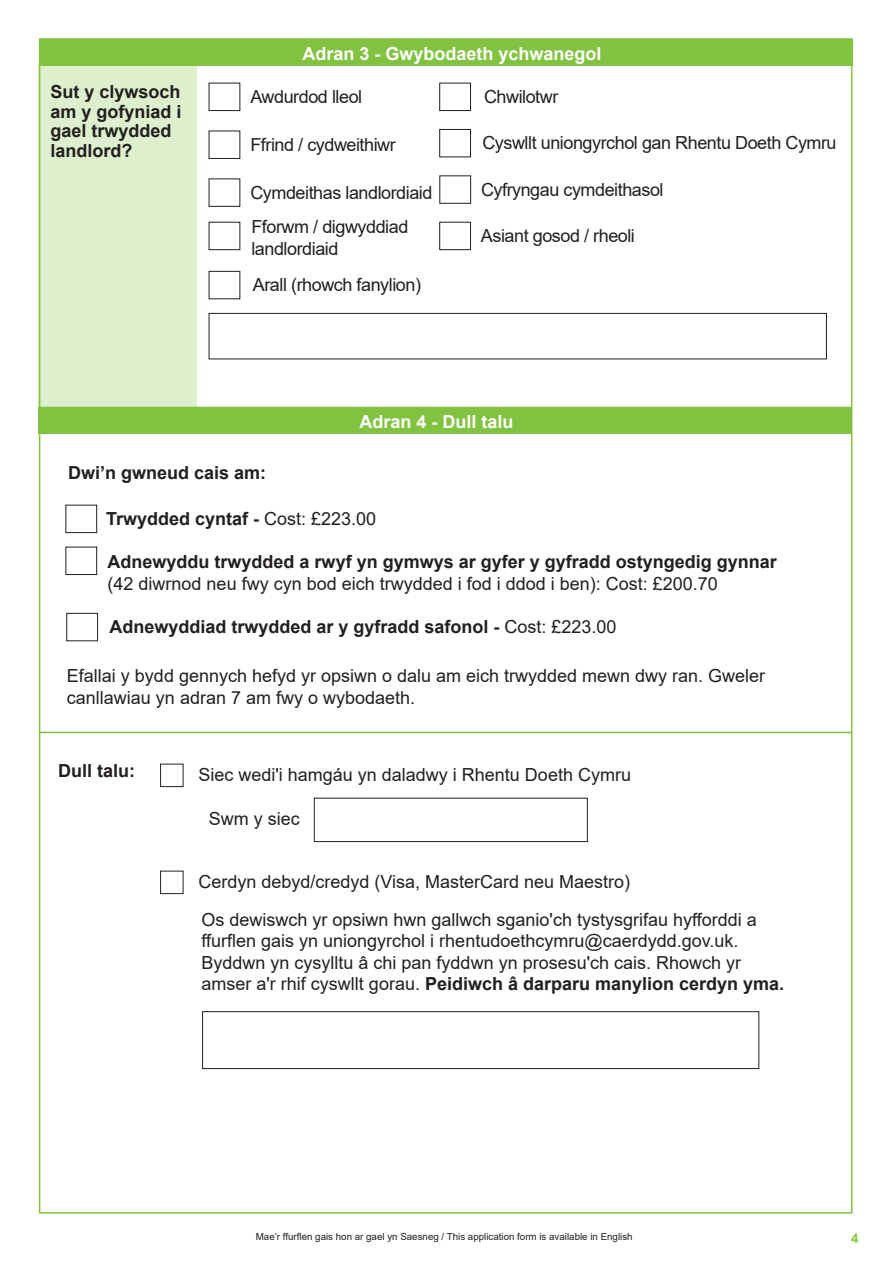
<style>
.page{position:relative;width:893px;height:1263px;background:#fff}
.page>*{position:absolute;margin:0;border:0;box-sizing:border-box;transform-origin:0 0}
.t1{font:18px/21.6px "Arial";color:#231f20}
.t2{font:700 18px/19.5px "Arial";color:#231f20}
.t3{font:18px/21.6px "Arial";letter-spacing:-.025em;color:#231f20}
.t4{font:700 18px "Arial";color:#fff}
.t5{font:700 13.5px "Arial";color:#8bc63e}
.t6{font:9.75px "Arial";color:#231f20}
.s1{font-weight:400}
.s2{font-weight:700}
</style>
<div class="page">
<div style="left:39px;top:407px;width:812px;height:27px;background:#81c340"></div>
<div style="left:40px;top:39px;width:812px;height:27px;background:#81c340"></div>
<div style="left:39px;top:66px;width:158px;height:341px;background:#ddefcc"></div>
<div style="left:160px;top:764px;width:23px;height:23px;background:#fff;border:1px solid #231f20"></div>
<div style="left:160px;top:871px;width:23px;height:23px;background:#fff;border:1px solid #231f20"></div>
<div style="left:202px;top:1011px;width:557px;height:58px;background:#fff;border:1px solid #231f20"></div>
<div style="left:314px;top:798px;width:274px;height:44px;background:#fff;border:1px solid #231f20"></div>
<hr style="left:40px;top:732px;width:811px;height:1px;background:#81c340">
<div style="left:439px;top:83px;width:32px;height:28px;background:#fff;border:1px solid #231f20"></div>
<div style="left:209px;top:179px;width:31px;height:28px;background:#fff;border:1px solid #231f20"></div>
<div style="left:439px;top:129px;width:32px;height:28px;background:#fff;border:1px solid #231f20"></div>
<div style="left:209px;top:313px;width:618px;height:46px;background:#fff;border:1px solid #231f20"></div>
<div style="left:439px;top:222px;width:32px;height:28px;background:#fff;border:1px solid #231f20"></div>
<div style="left:66px;top:505px;width:31px;height:28px;background:#fff;border:1px solid #231f20"></div>
<div style="left:66px;top:547px;width:31px;height:28px;background:#fff;border:1px solid #231f20"></div>
<div style="left:67px;top:613px;width:31px;height:28px;background:#fff;border:1px solid #231f20"></div>
<p class="t2" style="left:51px;top:82px;width:133px">Sut y clywsoch am y gofyniad i gael trwydded landlord?</p>
<p class="t4" style="left:303px;top:41px;width:301px">Adran 3 - Gwybodaeth ychwanegol</p>
<p class="t3" style="left:250px;top:86px;width:113px">Awdurdod lleol</p>
<p class="t3" style="left:250px;top:133px;width:147px">Ffrind / cydweithiwr</p>
<p class="t3" style="left:250px;top:181px;width:184px">Cymdeithas landlordiaid</p>
<p class="t3" style="left:484px;top:86px;width:76px">Chwilotwr</p>
<p class="t3" style="left:482px;top:132px;width:356px">Cyswllt uniongyrchol gan Rhentu Doeth Cymru</p>
<p class="t3" style="left:481px;top:178px;width:184px">Cyfryngau cymdeithasol</p>
<p class="t3" style="left:251px;top:216px;width:158px">Fforwm / digwyddiad landlordiaid</p>
<p class="t3" style="left:481px;top:225px;width:156px">Asiant gosod / rheoli</p>
<p class="t3" style="left:253px;top:274px;width:170px">Arall (rhowch fanylion)</p>
<p class="t4" style="left:359px;top:409px;width:156px">Adran 4 - Dull talu</p>
<p class="t2" style="left:68px;top:463px;width:200px">Dwi’n gwneud cais am:</p>
<p class="t2" style="left:106px;top:509px;width:272px">Trwydded cyntaf - <span class="s1">Cost: £223.00</span></p>
<p class="t2" style="left:108px;top:552px;width:671px">Adnewyddu trwydded a rwyf yn gymwys ar gyfer y gyfradd ostyngedig gynnar</p>
<p class="t1" style="left:108px;top:572px;width:612px">(42 diwrnod neu fwy cyn bod eich trwydded i fod i ddod i ben): Cost: £200.70</p>
<p class="t2" style="left:109px;top:617px;width:509px">Adnewyddiad trwydded ar y gyfradd safonol - <span class="s1">Cost: £223.00</span></p>
<p class="t1" style="left:67px;top:665px;width:700px">Efallai y bydd gennych hefyd yr opsiwn o dalu am eich trwydded mewn dwy ran. Gweler canllawiau yn adran 7 am fwy o wybodaeth.</p>
<p class="t2" style="left:58px;top:761px;width:79px">Dull talu:</p>
<p class="t1" style="left:198px;top:764px;width:434px">Siec wedi'i hamgáu yn daladwy i Rhentu Doeth Cymru</p>
<p class="t1" style="left:209px;top:808px;width:93px">Swm y siec</p>
<p class="t1" style="left:198px;top:871px;width:433px">Cerdyn debyd/credyd (Visa, MasterCard neu Maestro)</p>
<p class="t1" style="left:202px;top:908px;width:584px">Os dewiswch yr opsiwn hwn gallwch sganio'ch tystysgrifau hyfforddi a ffurflen gais yn uniongyrchol i rhentudoethcymru@caerdydd.gov.uk.<br>Byddwn yn cysylltu â chi pan fyddwn yn prosesu'ch cais. Rhowch yr amser a'r rhif cyswllt gorau. <span class="s2">Peidiwch â darparu manylion cerdyn yma.</span></p>
<p class="t6" style="left:256px;top:1230px;width:378px">Mae’r ffurflen gais hon ar gael yn Saesneg / This application form is available in English</p>
<p class="t5" style="left:851px;top:1228px;width:9px">4</p>
</div>
